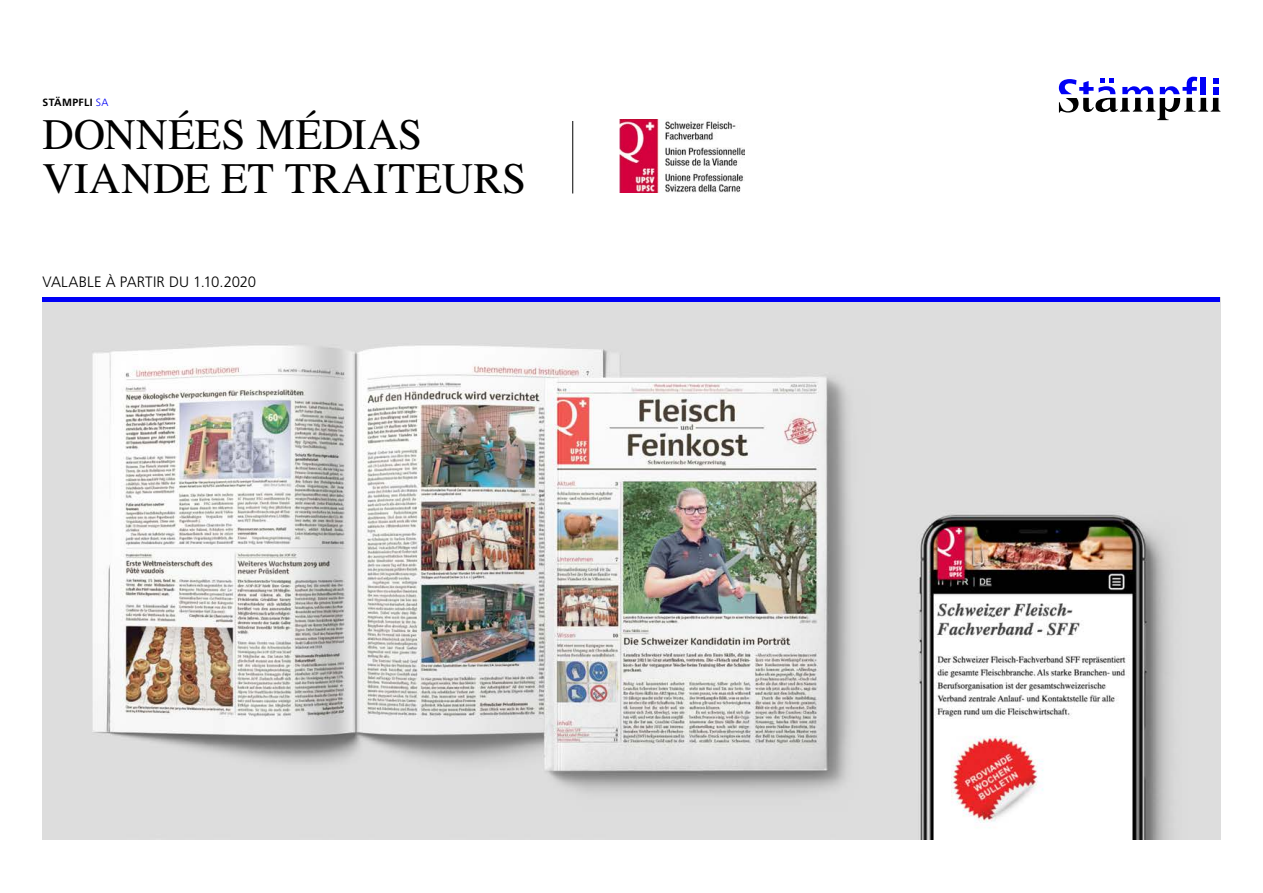
<style>
.page{position:relative;width:1263px;height:893px;background:#fff}
.page>*{position:absolute;margin:0;border:0;box-sizing:border-box;transform-origin:0 0}
.t1{font:43.5px/43.5px "Times LT Std";letter-spacing:.01em;color:#000}
.t2{font:300 15px "Frutiger LT Std";letter-spacing:.005em;color:#000}
.t3{font:700 10.5px "Frutiger LT Std";letter-spacing:.03em;color:#000}
.s1{font-weight:300;color:#0000f6}
</style>
<div class="page">
<svg style="left:1059px;top:77px;width:161px;height:43px"></svg>
<img style="left:43px;top:302px;width:1177px;height:537px">
<hr style="left:43px;top:298px;width:1177px;height:4px;background:#0000f6">
<hr style="left:572px;top:121px;width:1px;height:72px;background:#000">
<img style="left:619px;top:120px;width:125px;height:73px">
<p class="t3" style="left:43px;top:96px;width:67px">STÄMPFLI <span class="s1">SA</span></p>
<p class="t1" style="left:43px;top:113px;width:485px">DONNÉES MÉDIAS<br>VIANDE ET TRAITEURS</p>
<p class="t2" style="left:43px;top:274px;width:215px">VALABLE À PARTIR DU 1.10.2020</p>
</div>
